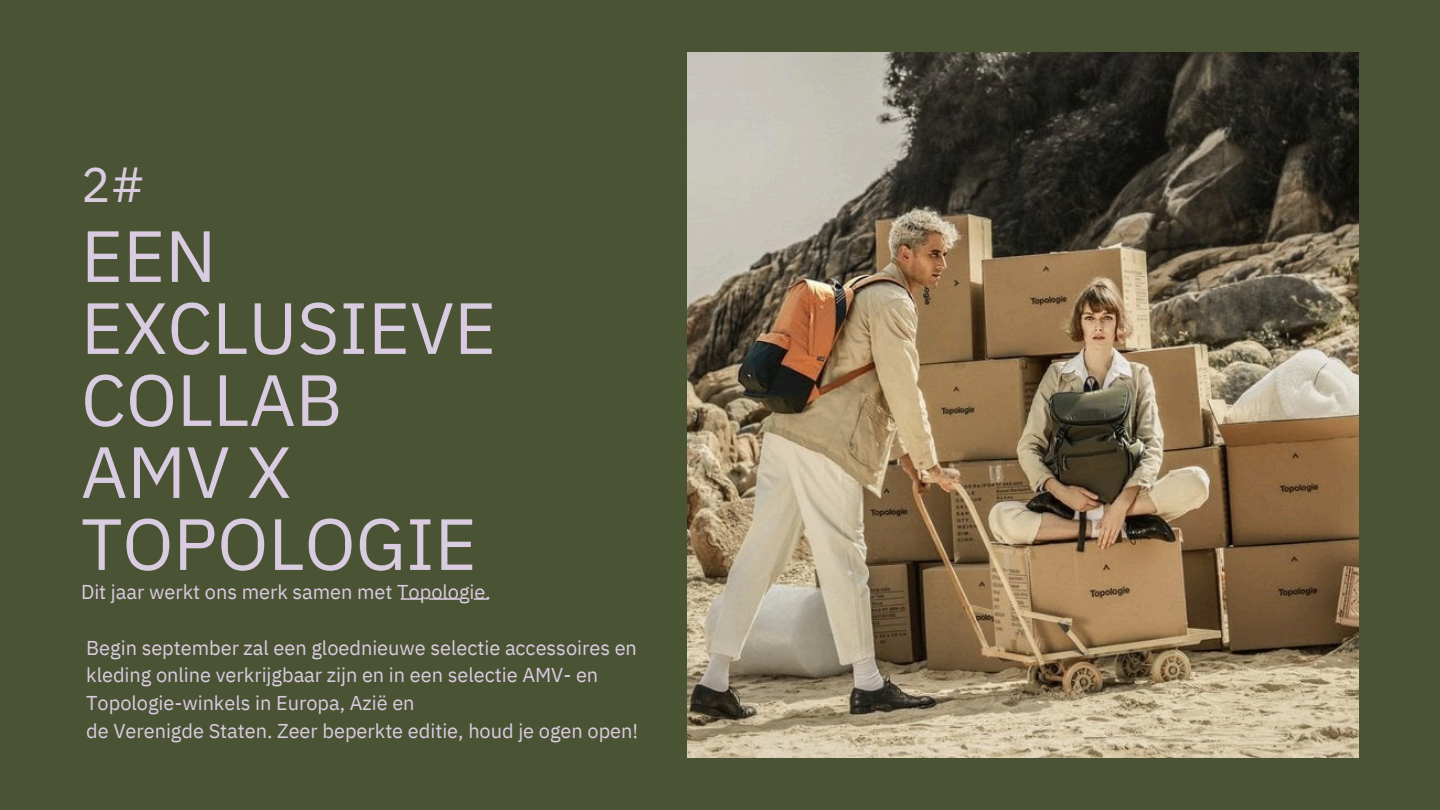
<style>
.page{position:relative;width:1440px;height:810px;background:#4b5335}
.page>*{position:absolute;margin:0;border:0;box-sizing:border-box;transform-origin:0 0}
.t1{font:72.4px/72px "IBM Plex Sans";color:#dacce0}
.t2{font:49.1px "IBM Plex Sans";color:#dacce0}
.t3{font:20px "IBM Plex Sans";color:#dacce0}
</style>
<div class="page">
<img style="left:688px;top:52px;width:671px;height:706px">
<svg style="left:401px;top:598px;width:87px;height:2px"></svg>
<h1 class="t2" style="left:81px;top:152px;width:66px">2#</h1>
<h1 class="t1" style="left:81px;top:219px;width:417px">EEN<br>EXCLUSIEVE<br>COLLAB<br>AMV X<br>TOPOLOGIE</h1>
<h1 class="t3" style="left:81px;top:579px;width:411px">Dit jaar werkt ons merk samen met Topologie.</h1>
<p class="t3" style="left:86px;top:634px;width:552px">Begin september zal een gloednieuwe selectie accessoires en</p>
<p class="t3" style="left:86px;top:662px;width:514px">kleding online verkrijgbaar zijn en in een selectie AMV- en</p>
<p class="t3" style="left:86px;top:690px;width:330px">Topologie-winkels in Europa, Azië en</p>
<p class="t3" style="left:86px;top:717px;width:553px">de Verenigde Staten. Zeer beperkte editie, houd je ogen open!</p>
</div>
